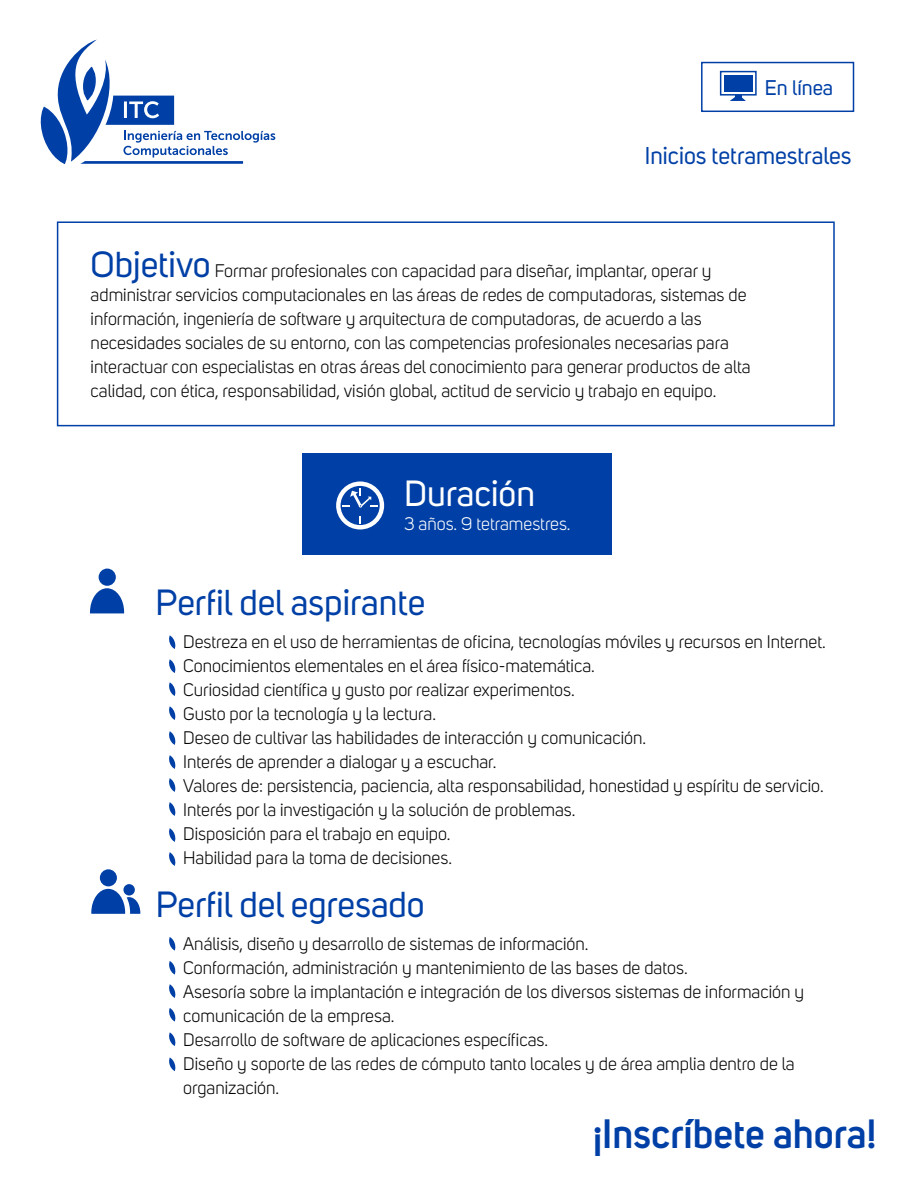
<style>
.page{position:relative;width:918px;height:1188px;background:#fff}
.page>*{position:absolute;margin:0;border:0;box-sizing:border-box;transform-origin:0 0}
.t1{font:600 40.5px "Uni Sans";color:#0040a6}
.t2{font:36px "Uni Sans";color:#0040a6}
.t3{font:36px "Uni Sans";color:#fff}
.t4{font:24px "Uni Sans";color:#0040a6}
.t5{font:21px "Uni Sans";color:#0040a6}
.t6{font:18px/24px "Uni Sans";color:#040503}
.t7{font:18px "Uni Sans";color:#fff}
.s1{font-size:36px;color:#0040a6}
</style>
<div class="page">
<div style="left:57px;top:221px;width:778px;height:205px;border:2px solid #0040a6"></div>
<div style="left:701px;top:62px;width:153px;height:50px;border:2px solid #0040a6"></div>
<svg style="left:169px;top:635px;width:7px;height:14px"></svg>
<svg style="left:169px;top:659px;width:7px;height:14px"></svg>
<svg style="left:169px;top:682px;width:7px;height:14px"></svg>
<svg style="left:169px;top:706px;width:7px;height:14px"></svg>
<svg style="left:169px;top:731px;width:7px;height:14px"></svg>
<svg style="left:169px;top:755px;width:7px;height:14px"></svg>
<svg style="left:169px;top:778px;width:7px;height:14px"></svg>
<svg style="left:169px;top:802px;width:7px;height:14px"></svg>
<svg style="left:169px;top:828px;width:7px;height:14px"></svg>
<svg style="left:169px;top:852px;width:7px;height:14px"></svg>
<svg style="left:169px;top:937px;width:7px;height:14px"></svg>
<svg style="left:169px;top:961px;width:7px;height:14px"></svg>
<svg style="left:169px;top:1008px;width:7px;height:14px"></svg>
<svg style="left:169px;top:984px;width:7px;height:14px"></svg>
<svg style="left:169px;top:1032px;width:7px;height:14px"></svg>
<svg style="left:169px;top:1058px;width:7px;height:13px"></svg>
<div style="left:303px;top:453px;width:309px;height:102px;background:#0040a6"></div>
<div style="left:724px;top:75px;width:28px;height:17px;background:#0040a6"></div>
<div style="left:720px;top:71px;width:37px;height:25px;border:2px solid #0040a6"></div>
<svg style="left:730px;top:95px;width:16px;height:6px"></svg>
<svg style="left:336px;top:481px;width:48px;height:48px"></svg>
<svg style="left:90px;top:569px;width:34px;height:44px"></svg>
<svg style="left:91px;top:869px;width:49px;height:45px"></svg>
<svg style="left:40px;top:40px;width:235px;height:124px"></svg>
<p class="t5" style="left:765px;top:76px;width:70px">En línea</p>
<h3 class="t4" style="left:645px;top:142px;width:208px">Inicios tetramestrales</h3>
<p class="t6" style="left:91px;top:259px;width:662px"><span class="s1">Objetivo</span> Formar profesionales con capacidad para diseñar, implantar, operar y administrar servicios computacionales en las áreas de redes de computadoras, sistemas de información, ingeniería de software y arquitectura de computadoras, de acuerdo a las necesidades sociales de su entorno, con las competencias profesionales necesarias para interactuar con especialistas en otras áreas del conocimiento para generar productos de alta calidad, con ética, responsabilidad, visión global, actitud de servicio y trabajo en equipo.</p>
<h2 class="t3" style="left:404px;top:473px;width:133px">Duración</h2>
<p class="t7" style="left:404px;top:514px;width:168px">3 años. 9 tetramestres.</p>
<h2 class="t2" style="left:156px;top:582px;width:271px">Perfil del aspirante</h2>
<p class="t6" style="left:183px;top:630px;width:644px">Destreza en el uso de herramientas de oficina, tecnologías móviles y recursos en Internet.<br>Conocimientos elementales en el área físico-matemática.<br>Curiosidad científica y gusto por realizar experimentos.<br>Gusto por la tecnología y la lectura.<br>Deseo de cultivar las habilidades de interacción y comunicación.<br>Interés de aprender a dialogar y a escuchar.<br>Valores de: persistencia, paciencia, alta responsabilidad, honestidad y espíritu de servicio.<br>Interés por la investigación y la solución de problemas.<br>Disposición para el trabajo en equipo.<br>Habilidad para la toma de decisiones.</p>
<h2 class="t2" style="left:156px;top:883px;width:271px">Perfil del egresado</h2>
<p class="t6" style="left:183px;top:932px;width:622px">Análisis, diseño y desarrollo de sistemas de información.<br>Conformación, administración y mantenimiento de las bases de datos.<br>Asesoría sobre la implantación e integración de los diversos sistemas de información y comunicación de la empresa.<br>Desarrollo de software de aplicaciones específicas.<br>Diseño y soporte de las redes de cómputo tanto locales y de área amplia dentro de la organización.</p>
<h1 class="t1" style="left:593px;top:1109px;width:285px">¡Inscríbete ahora!</h1>
</div>
